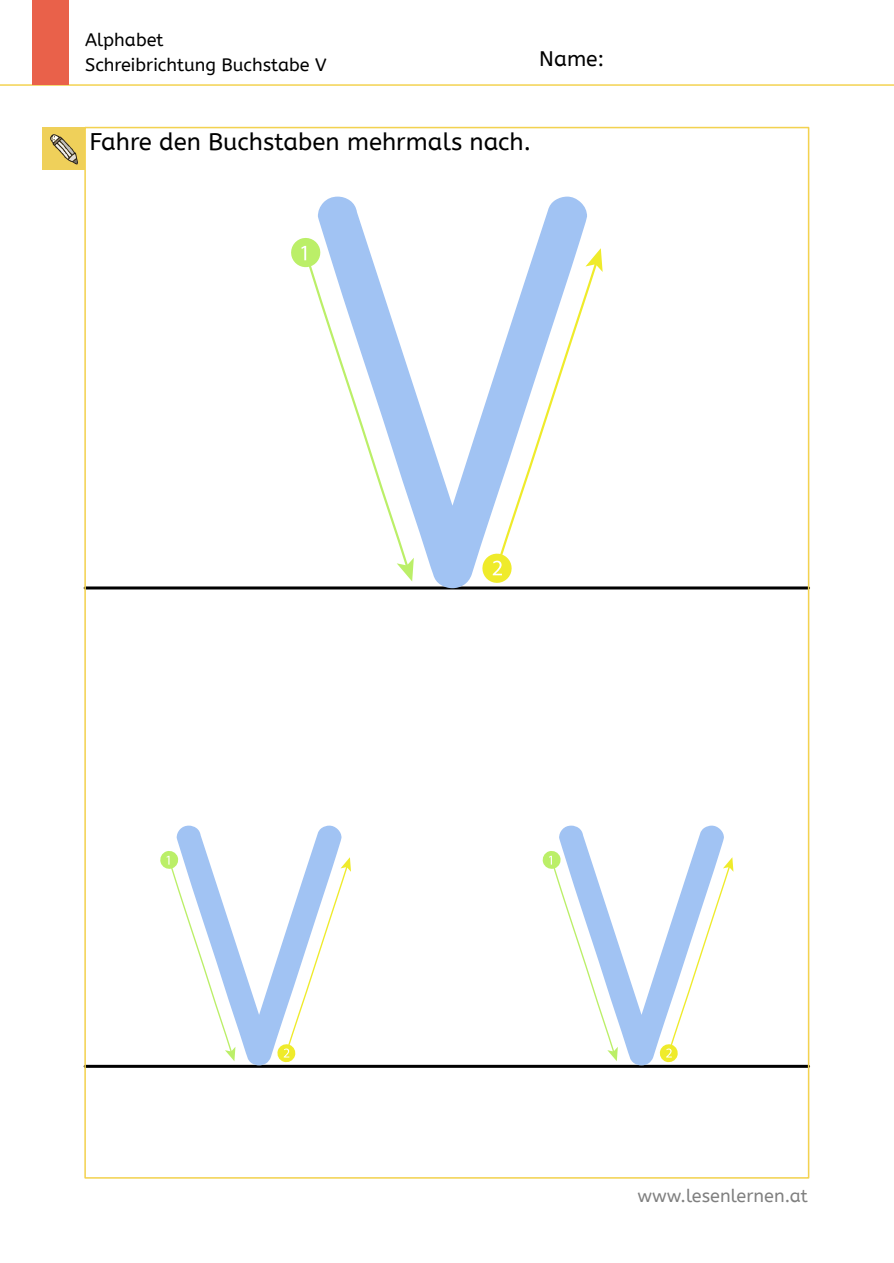
<style>
.page{position:relative;width:894px;height:1263px;background:#fff}
.page>*{position:absolute;margin:0;border:0;box-sizing:border-box;transform-origin:0 0}
.t1{font:24px "A Bee Zee";color:#000}
.t2{font:21px "A Bee Zee";color:#000}
.t3{font:18px "A Bee Zee";color:#000}
.t4{font:18px "A Bee Zee";color:#808080}
</style>
<div class="page">
<hr style="left:85px;top:586px;width:723px;height:3px;background:#000">
<hr style="left:85px;top:1065px;width:723px;height:3px;background:#000">
<hr style="left:0;top:84px;width:893px;height:2px;background:#f3d250">
<div style="left:32px;top:0;width:36px;height:85px;background:#e9614a"></div>
<div style="left:43px;top:128px;width:42px;height:42px;background:#efd05a"></div>
<svg style="left:50px;top:134px;width:28px;height:31px"></svg>
<svg style="left:318px;top:197px;width:269px;height:391px"></svg>
<svg style="left:291px;top:236px;width:122px;height:345px"></svg>
<svg style="left:480px;top:248px;width:122px;height:337px"></svg>
<svg style="left:159px;top:826px;width:192px;height:239px"></svg>
<svg style="left:541px;top:826px;width:192px;height:239px"></svg>
<p class="t3" style="left:85px;top:30px;width:80px">Alphabet</p>
<p class="t3" style="left:85px;top:54px;width:243px">Schreibrichtung Buchstabe V</p>
<p class="t2" style="left:539px;top:47px;width:66px">Name:</p>
<h1 class="t1" style="left:89px;top:127px;width:443px">Fahre den Buchstaben mehrmals nach.</h1>
<p class="t4" style="left:637px;top:1185px;width:172px">www.lesenlernen.at</p>
</div>
